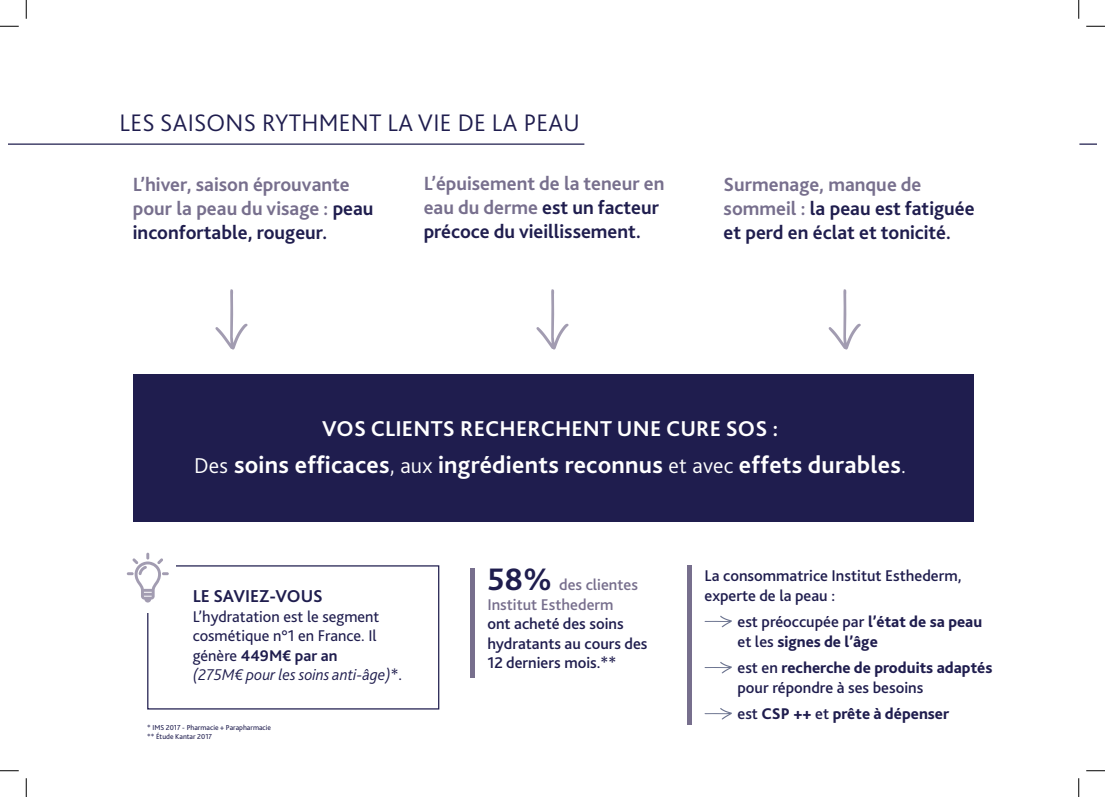
<style>
.page{position:relative;width:1105px;height:797px;background:#fff}
.page>*{position:absolute;margin:0;border:0;box-sizing:border-box;transform-origin:0 0}
.t1{font:700 25px "Bliss 2";letter-spacing:.01em;color:#fff}
.t2{font:300 25px "Bliss 2";letter-spacing:.01em;color:#1f1d4e}
.t3{font:700 22.5px "Bliss 2";letter-spacing:.01em;color:#fff}
.t4{font:700 20px/24px "Bliss 2";color:#1f1d4e}
.t5{font:700 20px/24px "Bliss 2";color:#776f8d}
.t6{font:700 18px "Bliss 2";color:#1f1d4e}
.t7{font:500 16.25px/19.5px "Bliss 2";color:#1f1d4e}
.t8{font:16.25px/19.5px "Bliss 2";color:#1f1d4e}
.t9{font:800 16.25px/19.5px "Bliss 2";color:#1f1d4e}
.t10{font:500 16.25px/19.5px "Bliss 2";color:#776f8d}
.t11{font:7.5px/9px "Bliss 2";color:#1f1d4e}
.s1{color:#1f1d4e}
.s2{color:#776f8d}
.s3{font-weight:300;font-size:22.5px}
.s4{font-weight:700}
.s5{font-weight:300;font-style:italic}
.s6{font-weight:700;font-size:32.5px;color:#1f1d4e}
.s7{font-weight:500}
.s8{font-weight:800}
</style>
<div class="page">
<div style="left:133px;top:374px;width:840px;height:147px;background:#1f1d4e"></div>
<div style="left:147px;top:565px;width:292px;height:144px;border:1px solid #1f1d4e"></div>
<div style="left:122px;top:551px;width:54px;height:61px;background:#fff"></div>
<svg style="left:127px;top:552px;width:42px;height:50px"></svg>
<svg style="left:536px;top:289px;width:33px;height:60px"></svg>
<svg style="left:828px;top:289px;width:33px;height:60px"></svg>
<svg style="left:215px;top:289px;width:33px;height:60px"></svg>
<div style="left:470px;top:568px;width:5px;height:110px;background:#776f8d"></div>
<svg style="left:704px;top:615px;width:28px;height:12px"></svg>
<svg style="left:704px;top:662px;width:28px;height:11px"></svg>
<svg style="left:704px;top:708px;width:28px;height:11px"></svg>
<hr style="left:688px;top:565px;width:4px;height:159px;background:#776f8d">
<hr style="left:9px;top:143px;width:575px;height:2px;background:#1f1d4e">
<svg style="left:1079px;top:143px;width:17px;height:2px"></svg>
<svg style="left:0;top:25px;width:19px;height:2px"></svg>
<svg style="left:1086px;top:25px;width:19px;height:2px"></svg>
<svg style="left:0;top:770px;width:19px;height:1px"></svg>
<svg style="left:1086px;top:770px;width:19px;height:1px"></svg>
<svg style="left:25px;top:0;width:2px;height:19px"></svg>
<svg style="left:25px;top:778px;width:2px;height:19px"></svg>
<svg style="left:1078px;top:0;width:1px;height:19px"></svg>
<svg style="left:1078px;top:778px;width:1px;height:19px"></svg>
<h1 class="t2" style="left:120px;top:107px;width:462px">LES SAISONS RYTHMENT LA VIE DE LA PEAU</h1>
<p class="t5" style="left:133px;top:172px;width:242px">L’hiver, saison éprouvante pour la peau du visage : <span class="s1">peau inconfortable, rougeur.</span></p>
<p class="t4" style="left:424px;top:171px;width:242px"><span class="s2">L’épuisement de la teneur en eau du derme</span> est un facteur précoce du vieillissement.</p>
<p class="t4" style="left:724px;top:172px;width:252px"><span class="s2">Surmenage, manque de sommeil :</span> la peau est fatiguée et perd en éclat et tonicité.</p>
<h2 class="t3" style="left:322px;top:414px;width:457px">VOS CLIENTS RECHERCHENT UNE CURE SOS :</h2>
<h1 class="t1" style="left:194px;top:449px;width:713px"><span class="s3">Des</span> soins efficaces<span class="s3">, aux</span> ingrédients reconnus <span class="s3">et avec</span> effets durables<span class="s3">.</span></h1>
<p class="t6" style="left:193px;top:585px;width:132px">LE SAVIEZ-VOUS</p>
<p class="t8" style="left:193px;top:606px;width:211px">L’hydratation est le segment cosmétique n°1 en France. Il génère <span class="s4">449M€ par an<br></span><span class="s5">(275M€ pour les soins anti-âge)</span>*.</p>
<p class="t11" style="left:147px;top:722px;width:125px">* IMS 2017 - Pharmacie + Parapharmacie ** Étude Kantar 2017</p>
<p class="t10" style="left:487px;top:575px;width:152px"><span class="s6">58%</span> des clientes<br>Institut Esthederm</p>
<p class="t7" style="left:487px;top:614px;width:162px">ont acheté des soins hydratants au cours des<br>12 derniers mois.**</p>
<p class="t7" style="left:705px;top:566px;width:258px">La consommatrice Institut Esthederm, experte de la peau :</p>
<p class="t9" style="left:737px;top:612px;width:246px"><span class="s7">est préoccupée par</span> l’état de sa peau <span class="s7">et les</span> signes de l’âge</p>
<p class="t7" style="left:737px;top:658px;width:256px">est en <span class="s8">recherche de produits adaptés </span>pour répondre à ses besoins</p>
<p class="t9" style="left:737px;top:704px;width:213px"><span class="s7">est</span> CSP ++ <span class="s7">et</span> prête à dépenser</p>
</div>
